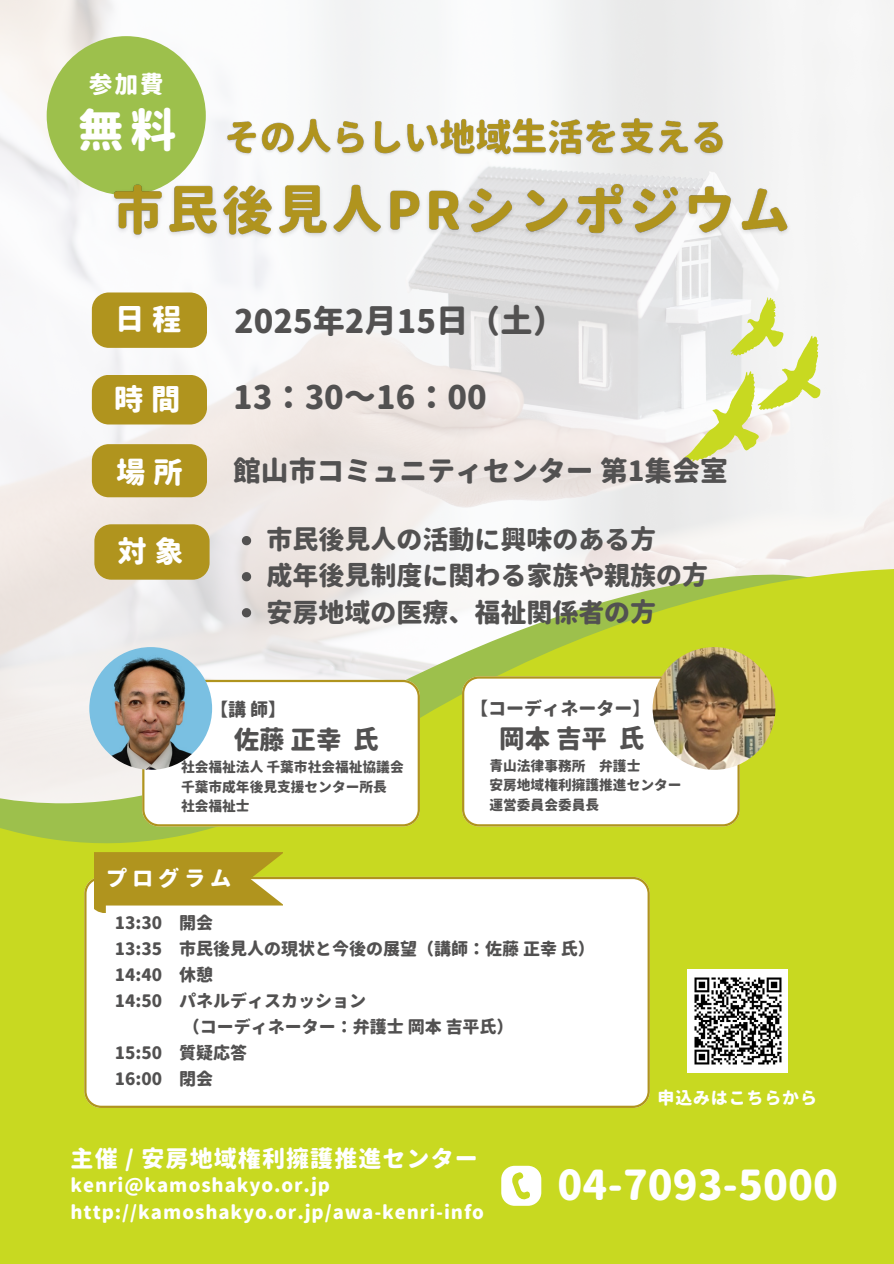
<style>
.page{position:relative;width:894px;height:1264px;background:#fff}
.page>*{position:absolute;margin:0;border:0;box-sizing:border-box;transform-origin:0 0}
.t1{font:800 45.9px "Gen Jyuu Gothic";color:#fff}
.t2{font:800 40.95px "Gen Jyuu Gothic";color:#fff}
.t3{font:800 32.25px "Gen Jyuu Gothic";color:#525151}
.t4{font:800 29.25px "Gen Jyuu Gothic";letter-spacing:.27em;color:#fff}
.t5{font:800 27.75px "Gen Jyuu Gothic";color:#525151}
.t6{font:800 25.95px "Gen Jyuu Gothic";color:#525151}
.t7{font:800 25.5px "Gen Jyuu Gothic";letter-spacing:.115em;color:#525151}
.t8{font:800 23.7px "Gen Jyuu Gothic";color:#fff}
.t9{font:800 22.95px "Gen Jyuu Gothic";letter-spacing:.05em;color:#fff}
.t10{font:800 21.15px "Gen Jyuu Gothic";letter-spacing:.23em;color:#fff}
.t11{font:800 18.45px "Gen Jyuu Gothic";letter-spacing:.05em;color:#fff}
.t12{font:800 18px "Gen Jyuu Gothic";color:#525151}
.t13{font:800 16.95px "Gen Jyuu Gothic";color:#525151}
.t14{font:800 16.95px "Gen Jyuu Gothic";letter-spacing:.05em;color:#fff}
.t15{font:800 13.65px "Gen Jyuu Gothic";color:#525151}
</style>
<div class="page">
<img style="left:0;top:0;width:893px;height:525px">
<svg style="left:0;top:525px;width:893px;height:341px"></svg>
<div style="left:0;top:866px;width:893px;height:397px;background:#c8d921"></div>
<svg style="left:142px;top:680px;width:278px;height:146px"></svg>
<img style="left:89px;top:647px;width:123px;height:122px;border-radius:50%">
<svg style="left:92px;top:292px;width:115px;height:56px;background:#b39828"></svg>
<div style="left:92px;top:375px;width:115px;height:49px;background:#b0941e"></div>
<div style="left:92px;top:444px;width:115px;height:53px;background:#b0941e"></div>
<div style="left:84px;top:876px;width:565px;height:231px;background:#fff"></div>
<svg style="left:501px;top:1165px;width:40px;height:40px"></svg>
<div style="left:47px;top:36px;width:159px;height:159px;background:#9dc04c;border-radius:50%"></div>
<svg style="left:94px;top:852px;width:188px;height:60px;background:#bba43c"></svg>
<svg style="left:684px;top:297px;width:136px;height:164px"></svg>
<img style="left:687px;top:969px;width:100px;height:102px">
<div style="left:94px;top:524px;width:115px;height:55px;background:#b0941e"></div>
<svg style="left:242px;top:536px;width:9px;height:9px"></svg>
<svg style="left:242px;top:572px;width:9px;height:9px"></svg>
<svg style="left:242px;top:608px;width:9px;height:9px"></svg>
<svg style="left:462px;top:676px;width:277px;height:150px"></svg>
<img style="left:652px;top:647px;width:123px;height:122px;border-radius:50%">
<img style="left:105px;top:173px;width:690px;height:73px">
<img style="left:220px;top:112px;width:509px;height:51px">
<p class="t8" style="left:89px;top:68px;width:76px">参加費</p>
<h2 class="t1" style="left:78px;top:98px;width:100px">無料</h2>
<p class="t4" style="left:115px;top:299px;width:68px">日程</p>
<h5 class="t3" style="left:234px;top:299px;width:332px">2025年2月15日（土）</h5>
<p class="t4" style="left:114px;top:378px;width:68px">時間</p>
<p class="t3" style="left:233px;top:374px;width:255px">13：30～16：00</p>
<p class="t4" style="left:116px;top:452px;width:68px">場所</p>
<h6 class="t5" style="left:233px;top:451px;width:496px">館山市コミュニティセンター第1集会室</h6>
<p class="t4" style="left:117px;top:530px;width:68px">対象</p>
<h5 class="t6" style="left:266px;top:521px;width:391px">市民後見人の活動に興味のある方</h5>
<h5 class="t6" style="left:266px;top:557px;width:443px">成年後見制度に関わる家族や親族の方</h5>
<p class="t6" style="left:266px;top:593px;width:391px">安房地域の医療、福祉関係者の方</p>
<h5 class="t12" style="left:210px;top:696px;width:78px">【講 師】</h5>
<p class="t7" style="left:233px;top:721px;width:146px">佐藤正幸氏</p>
<p class="t15" style="left:181px;top:757px;width:224px">社会福祉法人千葉市社会福祉協議会</p>
<p class="t15" style="left:181px;top:777px;width:207px">千葉市成年後見支援センター所長</p>
<p class="t15" style="left:181px;top:796px;width:70px">社会福祉士</p>
<h5 class="t10" style="left:106px;top:863px;width:127px">プログラム</h5>
<p class="t12" style="left:470px;top:695px;width:181px">【コーディネーター】</p>
<p class="t7" style="left:499px;top:720px;width:146px">岡本吉平氏</p>
<p class="t15" style="left:489px;top:756px;width:152px">青山法律事務所 弁護士</p>
<p class="t15" style="left:489px;top:775px;width:193px">安房地域権利擁護推進センター</p>
<p class="t15" style="left:489px;top:795px;width:111px">運営委員会委員長</p>
<p class="t13" style="left:115px;top:911px;width:100px">13:30 開会</p>
<p class="t13" style="left:115px;top:937px;width:481px">13:35 市民後見人の現状と今後の展望（講師：佐藤正幸氏）</p>
<p class="t13" style="left:115px;top:963px;width:100px">14:40 休憩</p>
<p class="t13" style="left:115px;top:988px;width:253px">14:50 パネルディスカッション</p>
<p class="t13" style="left:183px;top:1014px;width:332px">（コーディネーター：弁護士岡本吉平氏）</p>
<p class="t13" style="left:115px;top:1040px;width:134px">15:50 質疑応答</p>
<p class="t13" style="left:115px;top:1066px;width:100px">16:00 閉会</p>
<p class="t14" style="left:657px;top:1085px;width:161px">申込みはこちらから</p>
<p class="t9" style="left:71px;top:1142px;width:408px">主催 / 安房地域権利擁護推進センター</p>
<p class="t11" style="left:71px;top:1172px;width:261px">kenri@kamoshakyo.or.jp</p>
<p class="t2" style="left:557px;top:1155px;width:282px">04-7093-5000</p>
<p class="t11" style="left:71px;top:1198px;width:415px">http://kamoshakyo.or.jp/awa-kenri-info</p>
</div>
